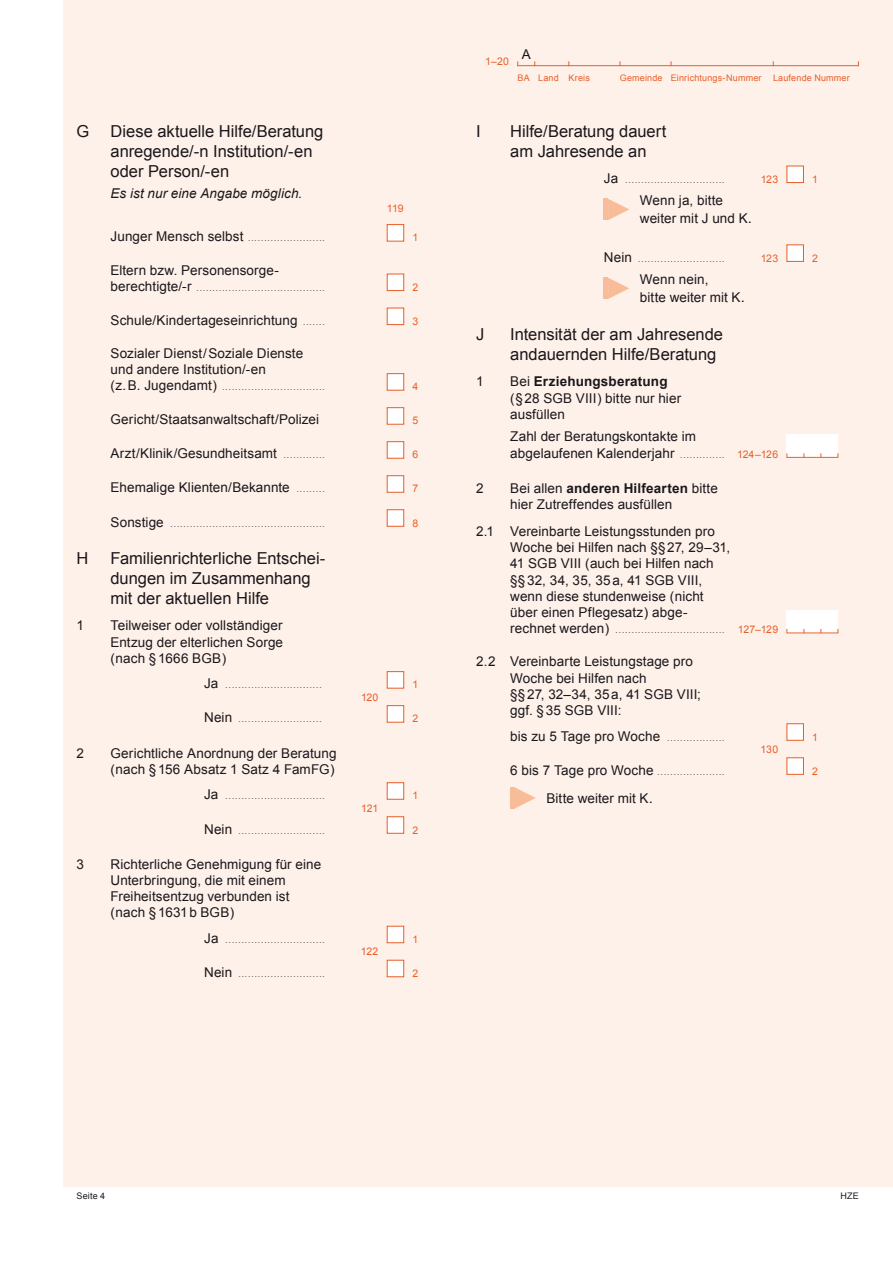
<style>
.page{position:relative;width:893px;height:1263px;background:#fff}
.page>*{position:absolute;margin:0;border:0;box-sizing:border-box;transform-origin:0 0}
.t1{font:16.5px/19.8px "Arial";color:#1a171c}
.t2{font:13.5px/16.2px "Arial";letter-spacing:.005em;color:#1a171c}
.t3{font:italic 13.5px "Arial";letter-spacing:.01em;color:#1a171c}
.t4{font:10.5px "Arial";letter-spacing:-.01em;color:#707173}
.t5{font:10.5px "Arial";letter-spacing:-.015em;color:#e95e28}
.t6{font:9px "Arial";letter-spacing:.02em;color:#e95e28}
.t7{font:9px "Arial";letter-spacing:.02em;color:#1a171c}
.s1{font-size:13.5px;color:#1a171c}
.s2{font-size:10.5px;color:#707173}
.s3{font-size:15px}
.s4{font-weight:700}
.s5{font-size:10.5px;color:#e95e28}
.s6{color:#e95e28}
</style>
<div class="page">
<div style="left:64px;top:85px;width:829px;height:1101px;background:#fef1e9"></div>
<div style="left:64px;top:0;width:829px;height:85px;background:#fef1e9"></div>
<hr style="left:518px;top:65px;width:340px;height:1px;background:#e95e28">
<div style="left:387px;top:224px;width:17px;height:17px;background:#fff;border:1px solid #e95e28"></div>
<div style="left:387px;top:274px;width:17px;height:17px;background:#fff;border:1px solid #e95e28"></div>
<div style="left:387px;top:308px;width:17px;height:17px;background:#fff;border:1px solid #e95e28"></div>
<div style="left:387px;top:373px;width:17px;height:17px;background:#fff;border:1px solid #e95e28"></div>
<div style="left:387px;top:407px;width:17px;height:17px;background:#fff;border:1px solid #e95e28"></div>
<div style="left:387px;top:441px;width:17px;height:17px;background:#fff;border:1px solid #e95e28"></div>
<div style="left:387px;top:475px;width:17px;height:17px;background:#fff;border:1px solid #e95e28"></div>
<div style="left:387px;top:509px;width:17px;height:17px;background:#fff;border:1px solid #e95e28"></div>
<div style="left:387px;top:671px;width:17px;height:17px;background:#fff;border:1px solid #e95e28"></div>
<div style="left:387px;top:705px;width:17px;height:17px;background:#fff;border:1px solid #e95e28"></div>
<div style="left:387px;top:782px;width:17px;height:17px;background:#fff;border:1px solid #e95e28"></div>
<div style="left:387px;top:816px;width:17px;height:17px;background:#fff;border:1px solid #e95e28"></div>
<div style="left:387px;top:926px;width:17px;height:17px;background:#fff;border:1px solid #e95e28"></div>
<div style="left:387px;top:960px;width:17px;height:17px;background:#fff;border:1px solid #e95e28"></div>
<div style="left:787px;top:166px;width:17px;height:17px;background:#fff;border:1px solid #e95e28"></div>
<svg style="left:608px;top:199px;width:21px;height:21px"></svg>
<hr style="left:604px;top:199px;width:4px;height:21px;background:#f8bc98">
<div style="left:787px;top:245px;width:17px;height:17px;background:#fff;border:1px solid #e95e28"></div>
<svg style="left:608px;top:278px;width:21px;height:21px"></svg>
<hr style="left:604px;top:278px;width:4px;height:21px;background:#f8bc98">
<div style="left:787px;top:434px;width:51px;height:24px;background:#fff"></div>
<hr style="left:787px;top:457px;width:51px;height:1px;background:#e95e28">
<div style="left:787px;top:610px;width:51px;height:23px;background:#fff"></div>
<hr style="left:787px;top:633px;width:51px;height:1px;background:#e95e28">
<div style="left:787px;top:723px;width:17px;height:17px;background:#fff;border:1px solid #e95e28"></div>
<div style="left:787px;top:757px;width:17px;height:17px;background:#fff;border:1px solid #e95e28"></div>
<svg style="left:514px;top:787px;width:22px;height:21px"></svg>
<hr style="left:510px;top:787px;width:4px;height:21px;background:#f8bc98">
<p class="t1" style="left:77px;top:122px;width:14px">G</p>
<p class="t1" style="left:111px;top:122px;width:214px">Diese aktuelle Hilfe/Beratung anregende/-n Institution/-en oder Person/-en</p>
<p class="t3" style="left:111px;top:184px;width:193px">Es ist nur eine Angabe möglich.</p>
<p class="t5" style="left:387px;top:201px;width:18px">119</p>
<p class="t4" style="left:111px;top:231px;width:216px"><span class="s1">Junger Mensch selbst</span> ........................</p>
<p class="t5" style="left:412px;top:231px;width:7px">1</p>
<p class="t2" style="left:111px;top:262px;width:170px">Eltern bzw. Personensorge-</p>
<p class="t4" style="left:111px;top:280px;width:216px"><span class="s1">berechtigte/-r</span> ........................................</p>
<p class="t5" style="left:412px;top:280px;width:7px">2</p>
<p class="t2" style="left:111px;top:312px;width:216px">Schule/Kindertageseinrichtung <span class="s2">.......</span></p>
<p class="t5" style="left:412px;top:314px;width:7px">3</p>
<p class="t2" style="left:111px;top:345px;width:194px">Sozialer Dienst/Soziale Dienste und andere Institution/-en</p>
<p class="t4" style="left:111px;top:380px;width:216px"><span class="s1">(z.B. Jugendamt)</span> ................................</p>
<p class="t5" style="left:412px;top:380px;width:7px">4</p>
<p class="t2" style="left:111px;top:412px;width:210px">Gericht/Staatsanwaltschaft/Polizei</p>
<p class="t5" style="left:412px;top:414px;width:7px">5</p>
<p class="t2" style="left:111px;top:446px;width:216px">Arzt/Klinik/Gesundheitsamt <span class="s2">.............</span></p>
<p class="t5" style="left:412px;top:448px;width:7px">6</p>
<p class="t2" style="left:111px;top:480px;width:216px">Ehemalige Klienten/Bekannte <span class="s2">.........</span></p>
<p class="t5" style="left:412px;top:482px;width:7px">7</p>
<p class="t4" style="left:111px;top:516px;width:216px"><span class="s1">Sonstige</span> ................................................</p>
<p class="t5" style="left:412px;top:516px;width:7px">8</p>
<p class="t1" style="left:77px;top:548px;width:13px">H</p>
<p class="t1" style="left:111px;top:548px;width:216px">Familienrichterliche Entschei&shy;dungen im Zusammenhang mit der aktuellen Hilfe</p>
<p class="t2" style="left:77px;top:618px;width:9px">1</p>
<p class="t2" style="left:111px;top:618px;width:174px;text-align:justify">Teilweiser oder vollständiger Entzug der elterlichen Sorge (nach §1666 BGB)</p>
<p class="t4" style="left:204px;top:678px;width:119px"><span class="s1">Ja</span> ..............................</p>
<p class="t5" style="left:361px;top:690px;width:19px">120</p>
<p class="t5" style="left:412px;top:678px;width:7px">1</p>
<p class="t4" style="left:204px;top:712px;width:119px"><span class="s1">Nein</span> ..........................</p>
<p class="t5" style="left:412px;top:712px;width:7px">2</p>
<p class="t2" style="left:77px;top:745px;width:9px">2</p>
<p class="t2" style="left:111px;top:745px;width:227px">Gerichtliche Anordnung der Beratung (nach §156 Absatz 1 Satz 4 FamFG)</p>
<p class="t4" style="left:204px;top:789px;width:123px"><span class="s1">Ja</span> ...............................</p>
<p class="t5" style="left:361px;top:801px;width:19px">121</p>
<p class="t5" style="left:412px;top:789px;width:7px">1</p>
<p class="t4" style="left:204px;top:823px;width:123px"><span class="s1">Nein</span> ...........................</p>
<p class="t5" style="left:412px;top:823px;width:7px">2</p>
<p class="t2" style="left:77px;top:856px;width:9px">3</p>
<p class="t2" style="left:111px;top:856px;width:212px">Richterliche Genehmigung für eine<br>Unterbringung, die mit einem<br>Freiheitsentzug verbunden ist (nach §1631b BGB)</p>
<p class="t4" style="left:204px;top:932px;width:123px"><span class="s1">Ja</span> ...............................</p>
<p class="t5" style="left:361px;top:945px;width:19px">122</p>
<p class="t5" style="left:412px;top:932px;width:7px">1</p>
<p class="t4" style="left:204px;top:966px;width:123px"><span class="s1">Nein</span> ...........................</p>
<p class="t5" style="left:412px;top:966px;width:7px">2</p>
<p class="t5" style="left:485px;top:54px;width:25px">1–20</p>
<p class="t2" style="left:522px;top:46px;width:11px">A</p>
<p class="t6" style="left:517px;top:72px;width:14px">BA</p>
<p class="t6" style="left:538px;top:72px;width:53px">Land Kreis</p>
<p class="t6" style="left:620px;top:72px;width:143px">Gemeinde Einrichtungs-Nummer</p>
<p class="t6" style="left:773px;top:72px;width:78px">Laufende Nummer</p>
<p class="t1" style="left:476px;top:122px;width:6px">I</p>
<p class="t1" style="left:510px;top:122px;width:158px">Hilfe/Beratung dauert am Jahresende an</p>
<p class="t4" style="left:604px;top:172px;width:123px"><span class="s1">Ja</span> ...............................</p>
<p class="t5" style="left:761px;top:172px;width:19px">123</p>
<p class="t5" style="left:812px;top:172px;width:7px">1</p>
<p class="t2" style="left:640px;top:192px;width:114px;line-height:18px">Wenn ja, bitte weiter mit J und K<span class="s3">.</span></p>
<p class="t4" style="left:604px;top:251px;width:123px"><span class="s1">Nein</span> ...........................</p>
<p class="t5" style="left:761px;top:251px;width:19px">123</p>
<p class="t5" style="left:812px;top:251px;width:7px">2</p>
<p class="t2" style="left:640px;top:271px;width:106px;line-height:18px">Wenn nein,<br>bitte weiter mit K<span class="s3">.</span></p>
<p class="t1" style="left:476px;top:324px;width:10px">J</p>
<p class="t1" style="left:510px;top:324px;width:214px">Intensität der am Jahresende andauernden Hilfe/Beratung</p>
<p class="t2" style="left:476px;top:374px;width:9px">1</p>
<p class="t2" style="left:510px;top:374px;width:172px">Bei <span class="s4">Erziehungsberatung </span>(§28 SGB VIII) bitte nur hier ausfüllen</p>
<p class="t2" style="left:510px;top:429px;width:269px">Zahl der Beratungskontakte im abgelaufenen Kalenderjahr <span class="s2">..............</span> <span class="s5">124–126</span></p>
<p class="t2" style="left:476px;top:480px;width:9px">2</p>
<p class="t2" style="left:510px;top:480px;width:209px">Bei allen <span class="s4">anderen Hilfearten</span> bitte hier Zutreffendes ausfüllen</p>
<p class="t2" style="left:510px;top:523px;width:221px;text-indent:-34px">2.1 Vereinbarte Leistungsstunden pro<br>Woche bei Hilfen nach §§27, 29–31,<br>41 SGB VIII (auch bei Hilfen nach §§32, 34, 35, 35a, 41 SGB VIII, wenn diese stundenweise (nicht über einen Pflegesatz) abge-</p>
<p class="t4" style="left:510px;top:623px;width:269px"><span class="s1">rechnet werden)</span> .................................. <span class="s6">127–129</span></p>
<p class="t2" style="left:510px;top:654px;width:192px;text-indent:-34px">2.2 Vereinbarte Leistungstage pro<br>Woche bei Hilfen nach<br>§§27, 32–34, 35a, 41 SGB VIII; ggf. §35 SGB VIII:</p>
<p class="t2" style="left:510px;top:728px;width:216px">bis zu 5 Tage pro Woche <span class="s2">..................</span></p>
<p class="t5" style="left:761px;top:742px;width:19px">130</p>
<p class="t5" style="left:812px;top:730px;width:7px">1</p>
<p class="t4" style="left:510px;top:764px;width:216px"><span class="s1">6 bis 7 Tage pro Woche</span> .....................</p>
<p class="t5" style="left:812px;top:764px;width:7px">2</p>
<p class="t2" style="left:546px;top:791px;width:108px">Bitte weiter mit K<span class="s3">.</span></p>
<p class="t7" style="left:77px;top:1190px;width:30px">Seite 4</p>
<p class="t7" style="left:840px;top:1190px;width:20px">HZE</p>
</div>
